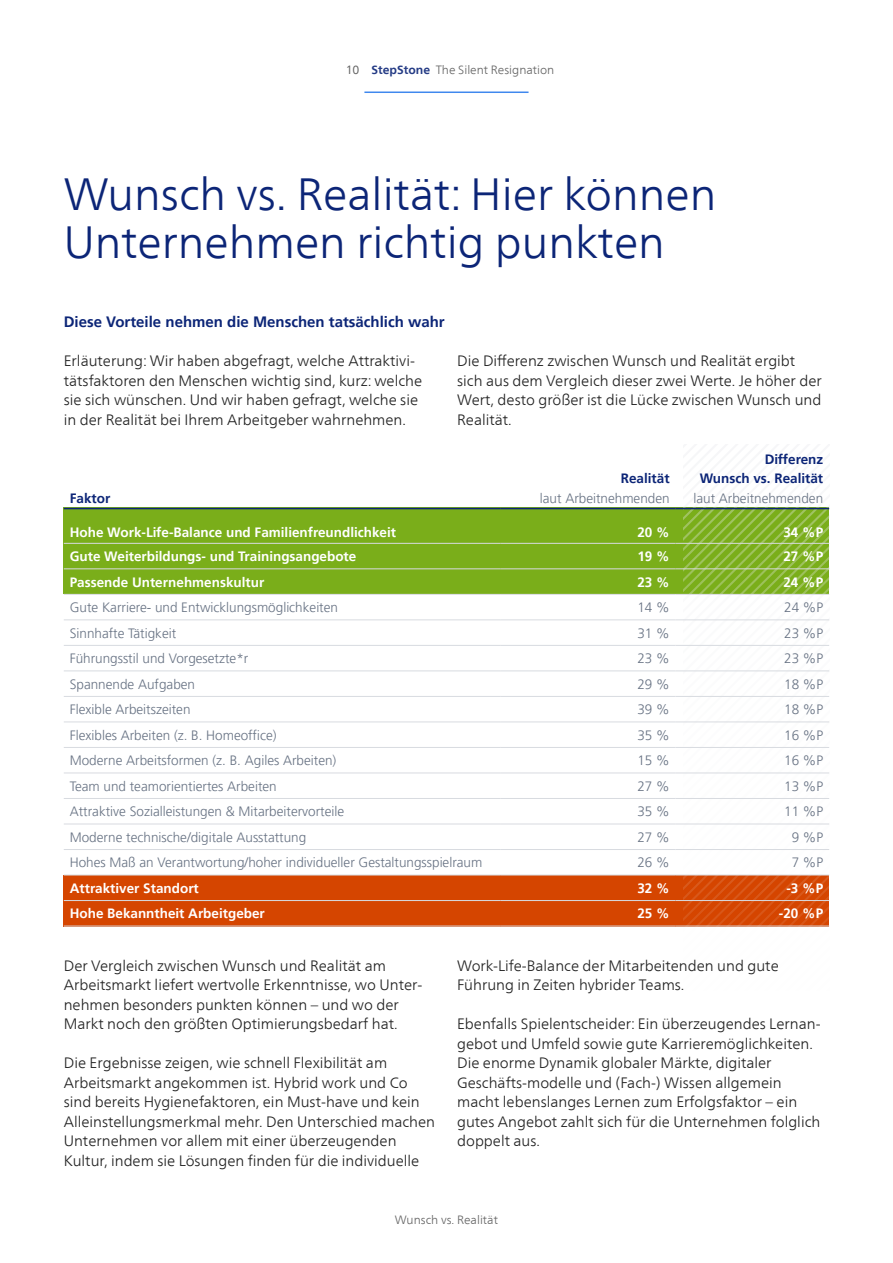
<style>
.page{position:relative;width:893px;height:1263px;background:#fff}
.page>*{position:absolute;margin:0;border:0;box-sizing:border-box;transform-origin:0 0}
.t1{font:300 45px/48px "Frutiger Neue LT Com";color:#0c2577}
.t2{font:300 15px/19.5px "Frutiger Neue LT Com";color:#222}
.t3{font:700 15px "Frutiger LT Pro";color:#0c2577}
.t4{font:300 13.5px "Frutiger LT Pro";color:#677283}
.t5{font:700 13.5px "Frutiger LT Pro";color:#fff}
.t6{font:700 13.5px/19.5px "Frutiger LT Pro";color:#0c2577;text-align:right}
.t7{font:300 12px "Frutiger Neue LT Com";color:#646464}
.s1{font-weight:400}
.s2{font-weight:700;color:#243b85}
</style>
<div class="page">
<div style="left:64px;top:875px;width:765px;height:51px;background:#d54500"></div>
<div style="left:64px;top:507px;width:765px;height:87px;background:#7aae1a"></div>
<svg style="left:683px;top:507px;width:146px;height:419px"></svg>
<hr style="left:364px;top:92px;width:165px;height:1px;background:#4088ee">
<hr style="left:64px;top:543px;width:437px;height:1px;background:#d8dbe0">
<hr style="left:501px;top:543px;width:175px;height:1px;background:#d8dbe0">
<hr style="left:676px;top:543px;width:153px;height:1px;background:#d8dbe0">
<hr style="left:64px;top:569px;width:437px;height:1px;background:#d8dbe0">
<hr style="left:501px;top:569px;width:175px;height:1px;background:#d8dbe0">
<hr style="left:676px;top:569px;width:153px;height:1px;background:#d8dbe0">
<hr style="left:64px;top:594px;width:437px;height:1px;background:#d8dbe0">
<hr style="left:501px;top:594px;width:175px;height:1px;background:#d8dbe0">
<hr style="left:676px;top:594px;width:153px;height:1px;background:#d8dbe0">
<hr style="left:64px;top:620px;width:437px;height:1px;background:#d8dbe0">
<hr style="left:501px;top:620px;width:175px;height:1px;background:#d8dbe0">
<hr style="left:676px;top:620px;width:153px;height:1px;background:#d8dbe0">
<hr style="left:64px;top:645px;width:437px;height:1px;background:#d8dbe0">
<hr style="left:501px;top:645px;width:175px;height:1px;background:#d8dbe0">
<hr style="left:676px;top:645px;width:153px;height:1px;background:#d8dbe0">
<hr style="left:64px;top:671px;width:437px;height:1px;background:#d8dbe0">
<hr style="left:501px;top:671px;width:175px;height:1px;background:#d8dbe0">
<hr style="left:676px;top:671px;width:153px;height:1px;background:#d8dbe0">
<hr style="left:64px;top:696px;width:437px;height:1px;background:#d8dbe0">
<hr style="left:501px;top:696px;width:175px;height:1px;background:#d8dbe0">
<hr style="left:676px;top:696px;width:153px;height:1px;background:#d8dbe0">
<hr style="left:64px;top:722px;width:437px;height:1px;background:#d8dbe0">
<hr style="left:501px;top:722px;width:175px;height:1px;background:#d8dbe0">
<hr style="left:676px;top:722px;width:153px;height:1px;background:#d8dbe0">
<hr style="left:64px;top:747px;width:437px;height:1px;background:#d8dbe0">
<hr style="left:501px;top:747px;width:175px;height:1px;background:#d8dbe0">
<hr style="left:676px;top:747px;width:153px;height:1px;background:#d8dbe0">
<hr style="left:64px;top:773px;width:437px;height:1px;background:#d8dbe0">
<hr style="left:501px;top:773px;width:175px;height:1px;background:#d8dbe0">
<hr style="left:676px;top:773px;width:153px;height:1px;background:#d8dbe0">
<hr style="left:64px;top:798px;width:437px;height:1px;background:#d8dbe0">
<hr style="left:501px;top:798px;width:175px;height:1px;background:#d8dbe0">
<hr style="left:676px;top:798px;width:153px;height:1px;background:#d8dbe0">
<hr style="left:64px;top:824px;width:437px;height:1px;background:#d8dbe0">
<hr style="left:501px;top:824px;width:175px;height:1px;background:#d8dbe0">
<hr style="left:676px;top:824px;width:153px;height:1px;background:#d8dbe0">
<hr style="left:64px;top:849px;width:437px;height:1px;background:#d8dbe0">
<hr style="left:501px;top:849px;width:175px;height:1px;background:#d8dbe0">
<hr style="left:676px;top:849px;width:153px;height:1px;background:#d8dbe0">
<hr style="left:64px;top:875px;width:437px;height:1px;background:#d8dbe0">
<hr style="left:501px;top:875px;width:175px;height:1px;background:#d8dbe0">
<hr style="left:676px;top:875px;width:153px;height:1px;background:#d8dbe0">
<hr style="left:64px;top:900px;width:437px;height:1px;background:#d8dbe0">
<hr style="left:501px;top:900px;width:175px;height:1px;background:#d8dbe0">
<hr style="left:676px;top:900px;width:153px;height:1px;background:#d8dbe0">
<hr style="left:64px;top:926px;width:437px;height:1px;background:#d8dbe0">
<hr style="left:501px;top:926px;width:175px;height:1px;background:#d8dbe0">
<hr style="left:676px;top:926px;width:153px;height:1px;background:#d8dbe0">
<hr style="left:64px;top:508px;width:437px;height:1px;background:#0c2577">
<hr style="left:501px;top:508px;width:175px;height:1px;background:#0c2577">
<hr style="left:676px;top:508px;width:153px;height:1px;background:#0c2577">
<p class="t7" style="left:346px;top:62px;width:210px"><span class="s1">10</span> <span class="s2">StepStone</span> The Silent Resignation</p>
<h1 class="t1" style="left:64px;top:170px;width:654px">Wunsch vs. Realität: Hier können<br>Unternehmen richtig punkten</h1>
<p class="t3" style="left:64px;top:313px;width:382px">Diese Vorteile nehmen die Menschen tatsächlich wahr</p>
<p class="t2" style="left:64px;top:351px;width:360px">Erläuterung: Wir haben abgefragt, welche Attraktivi&shy;tätsfaktoren den Menschen wichtig sind, kurz: welche sie sich wünschen. Und wir haben gefragt, welche sie in der Realität bei Ihrem Arbeitgeber wahrnehmen.</p>
<p class="t2" style="left:457px;top:351px;width:366px">Die Differenz zwischen Wunsch und Realität ergibt sich aus dem Vergleich dieser zwei Werte. Je höher der Wert, desto größer ist die Lücke zwischen Wunsch und Realität.</p>
<p class="t6" style="left:70px;top:488px;width:42px">Faktor</p>
<p class="t6" style="left:621px;top:469px;width:50px">Realität</p>
<p class="t4" style="left:540px;top:490px;width:131px">laut Arbeitnehmenden</p>
<p class="t6" style="left:700px;top:449px;width:125px">Differenz<br>Wunsch vs. Realität</p>
<p class="t4" style="left:693px;top:490px;width:131px">laut Arbeitnehmenden</p>
<p class="t5" style="left:70px;top:525px;width:328px">Hohe Work-Life-Balance und Familienfreundlichkeit</p>
<p class="t5" style="left:637px;top:525px;width:34px">20 %</p>
<p class="t5" style="left:783px;top:525px;width:41px">34 %P</p>
<p class="t5" style="left:70px;top:548px;width:288px">Gute Weiterbildungs- und Trainingsangebote</p>
<p class="t5" style="left:637px;top:548px;width:34px">19 %</p>
<p class="t5" style="left:783px;top:548px;width:41px">27 %P</p>
<p class="t5" style="left:70px;top:574px;width:196px">Passende Unternehmenskultur</p>
<p class="t5" style="left:637px;top:574px;width:34px">23 %</p>
<p class="t5" style="left:783px;top:574px;width:41px">24 %P</p>
<p class="t4" style="left:70px;top:600px;width:270px">Gute Karriere- und Entwicklungsmöglichkeiten</p>
<p class="t4" style="left:637px;top:600px;width:34px">14 %</p>
<p class="t4" style="left:784px;top:600px;width:41px">24 %P</p>
<p class="t4" style="left:70px;top:625px;width:108px">Sinnhafte Tätigkeit</p>
<p class="t4" style="left:637px;top:625px;width:34px">31 %</p>
<p class="t4" style="left:784px;top:625px;width:41px">23 %P</p>
<p class="t4" style="left:70px;top:651px;width:180px">Führungsstil und Vorgesetzte*r</p>
<p class="t4" style="left:637px;top:651px;width:34px">23 %</p>
<p class="t4" style="left:784px;top:651px;width:41px">23 %P</p>
<p class="t4" style="left:70px;top:676px;width:127px">Spannende Aufgaben</p>
<p class="t4" style="left:637px;top:676px;width:34px">29 %</p>
<p class="t4" style="left:784px;top:676px;width:41px">18 %P</p>
<p class="t4" style="left:70px;top:702px;width:122px">Flexible Arbeitszeiten</p>
<p class="t4" style="left:637px;top:702px;width:34px">39 %</p>
<p class="t4" style="left:784px;top:702px;width:41px">18 %P</p>
<p class="t4" style="left:70px;top:727px;width:208px">Flexibles Arbeiten (z. B. Homeoffice)</p>
<p class="t4" style="left:637px;top:727px;width:34px">35 %</p>
<p class="t4" style="left:784px;top:727px;width:41px">16 %P</p>
<p class="t4" style="left:70px;top:753px;width:268px">Moderne Arbeitsformen (z. B. Agiles Arbeiten)</p>
<p class="t4" style="left:637px;top:753px;width:34px">15 %</p>
<p class="t4" style="left:784px;top:753px;width:41px">16 %P</p>
<p class="t4" style="left:70px;top:778px;width:209px">Team und teamorientiertes Arbeiten</p>
<p class="t4" style="left:637px;top:778px;width:34px">27 %</p>
<p class="t4" style="left:784px;top:778px;width:41px">13 %P</p>
<p class="t4" style="left:70px;top:804px;width:276px">Attraktive Sozialleistungen &amp; Mitarbeitervorteile</p>
<p class="t4" style="left:637px;top:804px;width:34px">35 %</p>
<p class="t4" style="left:784px;top:804px;width:41px">11 %P</p>
<p class="t4" style="left:70px;top:829px;width:238px">Moderne technische/digitale Ausstattung</p>
<p class="t4" style="left:637px;top:829px;width:34px">27 %</p>
<p class="t4" style="left:792px;top:829px;width:33px">9 %P</p>
<p class="t4" style="left:70px;top:855px;width:414px">Hohes Maß an Verantwortung/hoher individueller Gestaltungsspielraum</p>
<p class="t4" style="left:637px;top:855px;width:34px">26 %</p>
<p class="t4" style="left:792px;top:855px;width:33px">7 %P</p>
<p class="t5" style="left:70px;top:880px;width:131px">Attraktiver Standort</p>
<p class="t5" style="left:637px;top:880px;width:34px">32 %</p>
<p class="t5" style="left:786px;top:880px;width:38px">-3 %P</p>
<p class="t5" style="left:70px;top:906px;width:197px">Hohe Bekanntheit Arbeitgeber</p>
<p class="t5" style="left:637px;top:906px;width:34px">25 %</p>
<p class="t5" style="left:779px;top:906px;width:46px">-20 %P</p>
<p class="t2" style="left:64px;top:955px;width:360px">Der Vergleich zwischen Wunsch und Realität am Arbeitsmarkt liefert wertvolle Erkenntnisse, wo Unter&shy;nehmen besonders punkten können – und wo der Markt noch den größten Optimierungsbedarf hat.</p>
<p class="t2" style="left:64px;top:1053px;width:373px">Die Ergebnisse zeigen, wie schnell Flexibilität am Arbeitsmarkt angekommen ist. Hybrid work und Co sind bereits Hygienefaktoren, ein Must-have und kein Alleinstellungsmerkmal mehr. Den Unterschied machen Unternehmen vor allem mit einer überzeugenden Kultur, indem sie Lösungen finden für die individuelle</p>
<p class="t2" style="left:457px;top:955px;width:323px">Work-Life-Balance der Mitarbeitenden und gute<br>Führung in Zeiten hybrider Teams.</p>
<p class="t2" style="left:457px;top:1014px;width:365px">Ebenfalls Spielentscheider: Ein überzeugendes Lernan&shy;gebot und Umfeld sowie gute Karrieremöglichkeiten.<br>Die enorme Dynamik globaler Märkte, digitaler Geschäfts-modelle und (Fach-) Wissen allgemein macht lebenslanges Lernen zum Erfolgsfaktor – ein gutes Angebot zahlt sich für die Unternehmen folglich doppelt aus.</p>
<p class="t7" style="left:395px;top:1213px;width:105px">Wunsch vs. Realität</p>
</div>
